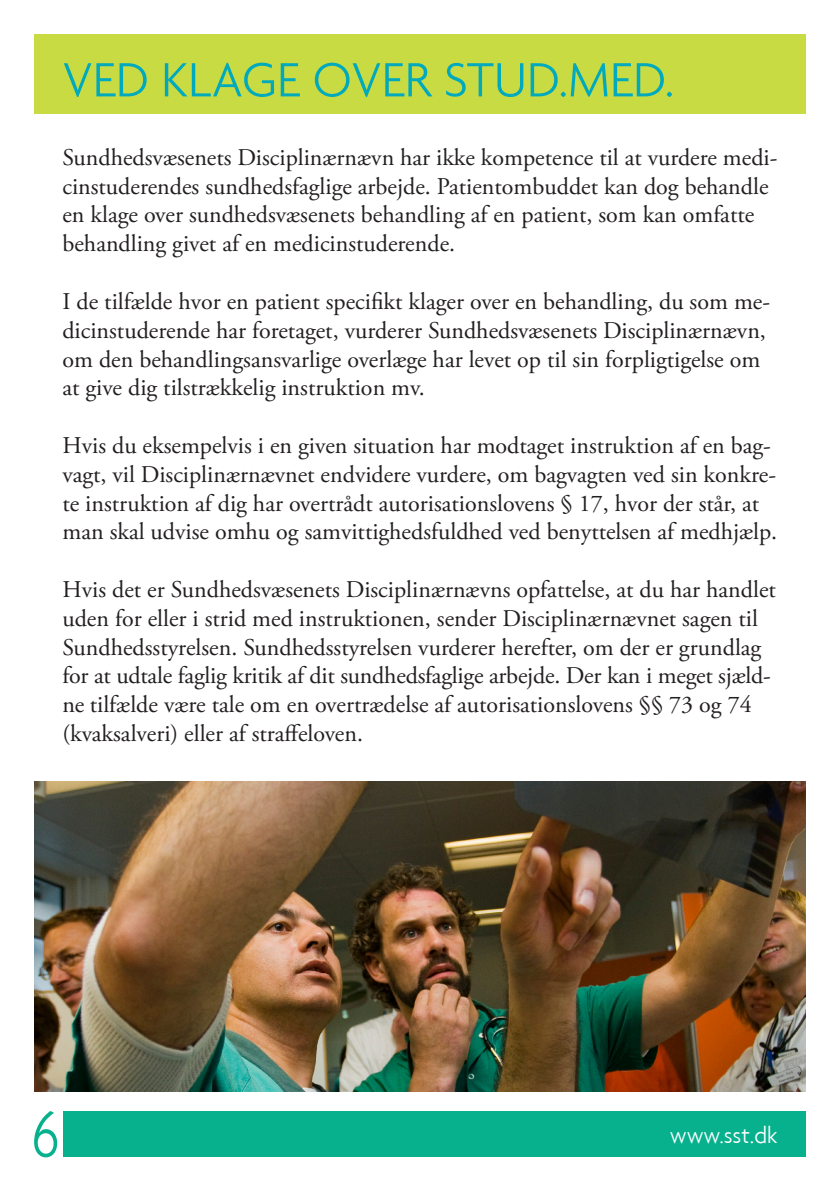
<style>
.page{position:relative;width:840px;height:1191px;background:#fff}
.page>*{position:absolute;margin:0;border:0;box-sizing:border-box;transform-origin:0 0}
.t1{font:300 70px "Agenda";color:#07b18d;scale:.8 1}
.t2{font:300 52px "Agenda";color:#00aabc}
.brødtekst{font:24px/28.8px "Adobe Garamond Pro";color:#231f20}
.t3{font:300 24px "Agenda";color:#fff}
</style>
<div class="page">
<div style="left:34px;top:34px;width:771px;height:79px;background:#c9db43"></div>
<div style="left:64px;top:1111px;width:741px;height:46px;background:#07b18d"></div>
<img style="left:34px;top:781px;width:771px;height:310px">
<p class="t2" style="left:62px;top:49px;width:613px">VED KLAGE OVER STUD.MED.</p>
<p class="brødtekst" style="left:62px;top:144px;width:716px">Sundhedsvæsenets Disciplinærnævn har ikke kompetence til at vurdere medi&shy;cinstuderendes sundhedsfaglige arbejde. Patientombuddet kan dog behandle en klage over sundhedsvæsenets behandling af en patient, som kan omfatte behandling givet af en medicinstuderende.</p>
<p class="brødtekst" style="left:62px;top:288px;width:708px">I de tilfælde hvor en patient specifikt klager over en behandling, du som me&shy;dicinstuderende har foretaget, vurderer Sundhedsvæsenets Disciplinærnævn, om den behandlingsansvarlige overlæge har levet op til sin forpligtigelse om at give dig tilstrækkelig instruktion mv.</p>
<p class="brødtekst" style="left:62px;top:432px;width:715px">Hvis du eksempelvis i en given situation har modtaget instruktion af en bag&shy;vagt, vil Disciplinærnævnet endvidere vurdere, om bagvagten ved sin konkre&shy;te instruktion af dig har overtrådt autorisationslovens § 17, hvor der står, at man skal udvise omhu og samvittighedsfuldhed ved benyttelsen af medhjælp.</p>
<p class="brødtekst" style="left:62px;top:576px;width:714px">Hvis det er Sundhedsvæsenets Disciplinærnævns opfattelse, at du har handlet uden for eller i strid med instruktionen, sender Disciplinærnævnet sagen til Sundhedsstyrelsen. Sundhedsstyrelsen vurderer herefter, om der er grundlag for at udtale faglig kritik af dit sundhedsfaglige arbejde. Der kan i meget sjæld&shy;ne tilfælde være tale om en overtrædelse af autorisationslovens §§ 73 og 74 (kvaksalveri) eller af straffeloven.</p>
<p class="t1" style="left:32px;top:1093px;width:36px">6</p>
<p class="t3" style="left:669px;top:1121px;width:109px">www.sst.dk</p>
</div>
